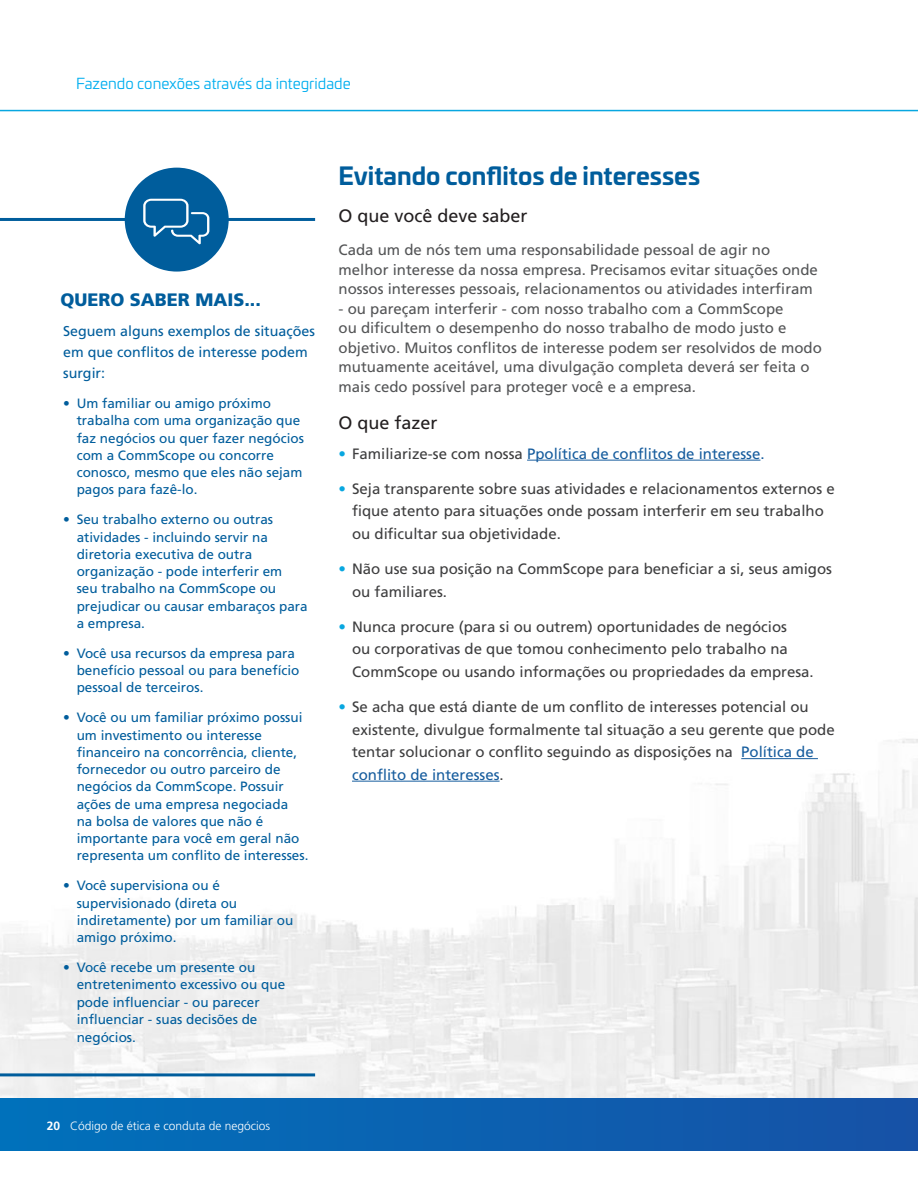
<style>
.page{position:relative;width:918px;height:1188px;background:#fff}
.page>*{position:absolute;margin:0;border:0;box-sizing:border-box;transform-origin:0 0}
.Headline_Large_Blue{font:700 24px "Univia Pro";color:#005d9c}
.Subhead_Level_1{font:18px "Frutiger LT Pro";color:#231f20}
.Main_Heading_repeat{font:900 18px "Frutiger LT Pro";color:#005d9c}
.Body_Frutiger_Medium{font:18px "Frutiger LT Pro";color:#231f20}
.t1{font:15px/22.5px "Frutiger LT Pro";color:#3e3e3f}
.Body_Frutiger_Medium-2{font:15px/19.5px "Frutiger LT Pro";color:#545557}
.t2{font:15px "Frutiger LT Pro";color:#175d9e}
.Main_Heading_repeat-2{font:15px "Univia Pro";color:#00aeef}
.Body_Copy{font:14.25px/21px "Frutiger LT Pro";color:#005d9c}
.t3{font:13.5px/17.2px "Frutiger LT Pro";color:#005d9c}
.t4{font:300 12px "Frutiger LT Pro";color:#fff}
.s1{color:#08a7e0}
.s2{color:#3e3e3f}
.s3{color:#175d9e}
.s4{font-weight:700}
</style>
<div class="page">
<img style="left:0;top:739px;width:918px;height:360px">
<div style="left:0;top:1099px;width:918px;height:51px;background:linear-gradient(to right,#0071bb,#1751a6)"></div>
<hr style="left:0;top:110px;width:918px;height:1px;background:#08a7e0">
<hr style="left:527px;top:460px;width:233px;height:1px;background:#175d9e">
<hr style="left:741px;top:758px;width:77px;height:1px;background:#175d9e">
<hr style="left:352px;top:781px;width:148px;height:1px;background:#175d9e">
<hr style="left:0;top:1073px;width:315px;height:3px;background:#005d9c">
<hr style="left:0;top:218px;width:315px;height:3px;background:#005d9c">
<div style="left:125px;top:168px;width:104px;height:104px;background:#005d9c;border-radius:50%"></div>
<svg style="left:143px;top:199px;width:66px;height:45px"></svg>
<p class="Main_Heading_repeat-2" style="left:76px;top:72px;width:276px">Fazendo conexões através da integridade</p>
<p class="Main_Heading_repeat" style="left:60px;top:289px;width:202px">QUERO SABER MAIS...</p>
<p class="Body_Copy" style="left:63px;top:321px;width:253px">Seguem alguns exemplos de situações em que conflitos de interesse podem surgir:</p>
<p class="t3" style="left:77px;top:395px;width:229px;text-indent:-14px">• Um familiar ou amigo próximo trabalha com uma organização que faz negócios ou quer fazer negócios com a CommScope ou concorre conosco, mesmo que eles não sejam pagos para fazê-lo.</p>
<p class="t3" style="left:77px;top:511px;width:233px;text-indent:-14px">• Seu trabalho externo ou outras atividades - incluindo servir na diretoria executiva de outra organização - pode interferir em<br>seu trabalho na CommScope ou prejudicar ou causar embaraços para a empresa.</p>
<p class="t3" style="left:77px;top:645px;width:224px;text-indent:-14px">• Você usa recursos da empresa para benefício pessoal ou para benefício pessoal de terceiros.</p>
<p class="t3" style="left:77px;top:709px;width:233px;text-indent:-14px">• Você ou um familiar próximo possui um investimento ou interesse financeiro na concorrência, cliente, fornecedor ou outro parceiro de negócios da CommScope. Possuir ações de uma empresa negociada<br>na bolsa de valores que não é importante para você em geral não representa um conflito de interesses.</p>
<p class="t3" style="left:77px;top:877px;width:218px;text-indent:-14px">• Você supervisiona ou é supervisionado (direta ou indiretamente) por um familiar ou amigo próximo.</p>
<p class="t3" style="left:77px;top:959px;width:210px;text-indent:-14px">• Você recebe um presente ou entretenimento excessivo ou que pode influenciar - ou parecer influenciar - suas decisões de negócios.</p>
<p class="Headline_Large_Blue" style="left:339px;top:157px;width:363px">Evitando conflitos de interesses</p>
<p class="Subhead_Level_1" style="left:339px;top:206px;width:191px">O que você deve saber</p>
<p class="Body_Frutiger_Medium-2" style="left:339px;top:240px;width:481px">Cada um de nós tem uma responsabilidade pessoal de agir no melhor interesse da nossa empresa. Precisamos evitar situações onde nossos interesses pessoais, relacionamentos ou atividades interfiram</p>
<p class="Body_Frutiger_Medium-2" style="left:339px;top:299px;width:485px">- ou pareçam interferir - com nosso trabalho com a CommScope<br>ou dificultem o desempenho do nosso trabalho de modo justo e objetivo. Muitos conflitos de interesse podem ser resolvidos de modo mutuamente aceitável, uma divulgação completa deverá ser feita o mais cedo possível para proteger você e a empresa.</p>
<p class="Body_Frutiger_Medium" style="left:339px;top:413px;width:101px">O que fazer</p>
<p class="t2" style="left:339px;top:445px;width:428px"><span class="s1">•</span> <span class="s2">Familiarize-se com nossa</span> Ppolítica de conflitos de interesse.</p>
<p class="t1" style="left:352px;top:477px;width:484px;text-indent:-14px"><span class="s1">•</span> Seja transparente sobre suas atividades e relacionamentos externos e fique atento para situações onde possam interferir em seu trabalho ou dificultar sua objetividade.</p>
<p class="t1" style="left:352px;top:558px;width:482px;text-indent:-14px"><span class="s1">•</span> Não use sua posição na CommScope para beneficiar a si, seus amigos ou familiares.</p>
<p class="t1" style="left:352px;top:616px;width:463px;text-indent:-14px"><span class="s1">•</span> Nunca procure (para si ou outrem) oportunidades de negócios<br>ou corporativas de que tomou conhecimento pelo trabalho na<br>CommScope ou usando informações ou propriedades da empresa.</p>
<p class="t1" style="left:352px;top:696px;width:484px;text-indent:-14px"><span class="s1">•</span> Se acha que está diante de um conflito de interesses potencial ou existente, divulgue formalmente tal situação a seu gerente que pode tentar solucionar o conflito seguindo as disposições na <span class="s3">Política de conflito de interesses</span>.</p>
<p class="t4" style="left:47px;top:1118px;width:225px"><span class="s4">20</span> Código de ética e conduta de negócios</p>
</div>
